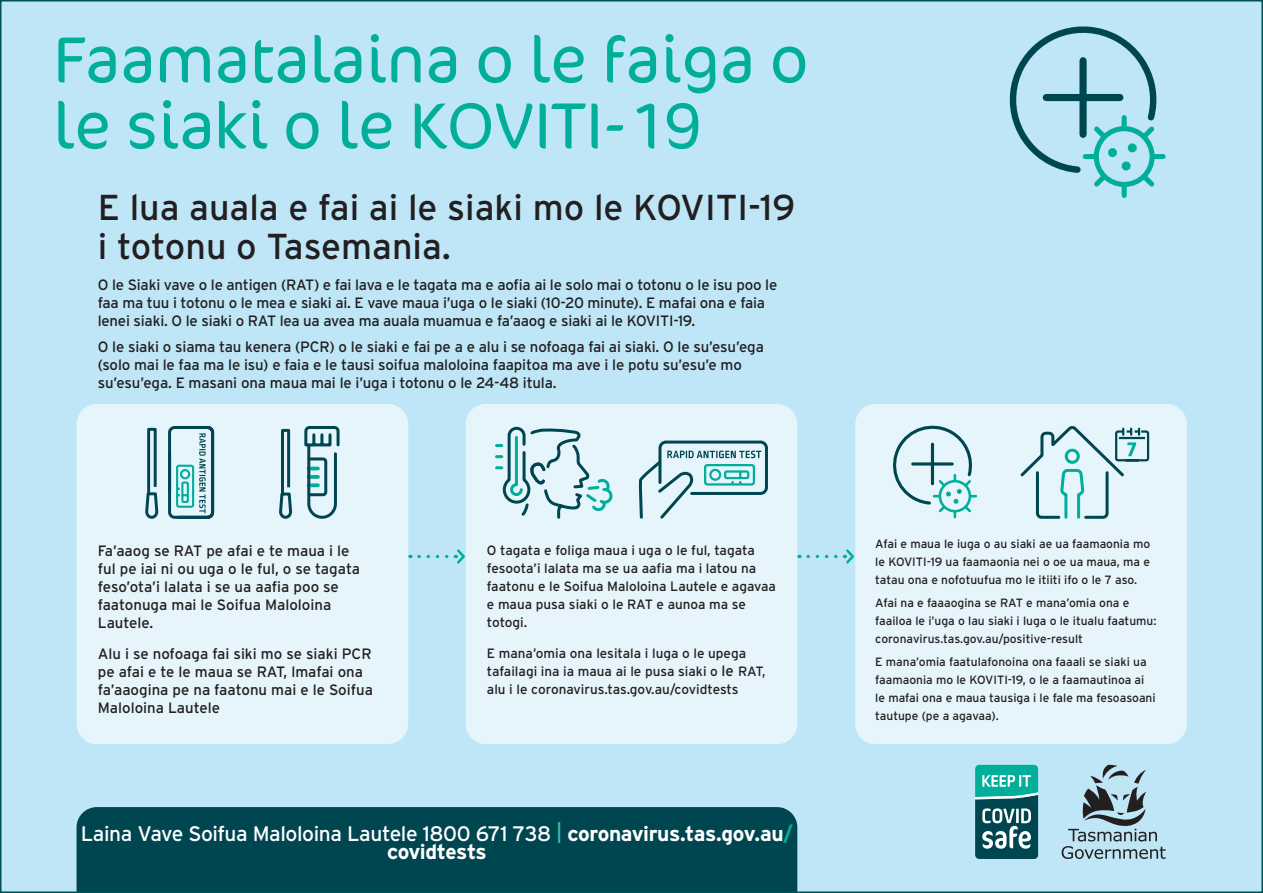
<style>
.page{position:relative;width:1263px;height:893px;background:#fff}
.page>*{position:absolute;margin:0;border:0;box-sizing:border-box;transform-origin:0 0}
.t1{font:300 66px/66px "Cocon Pro";color:#00ae9a}
.t2{font:36px/39px "Interstate";color:#231f20}
.t3{font:21px/18px "Interstate";letter-spacing:-.02em;color:#fff;text-align:center}
.t4{font:15px/18px "Interstate";letter-spacing:-.01em;color:#231f20}
.t5{font:13.5px/18px "Interstate";color:#231f20}
.t6{font:12px/18px "Interstate";color:#231f20}
.s1{font-size:15px}
.s2{color:#3fbfae}
.s3{font-weight:700}
.s4{font-weight:700;color:#00ae9a}
</style>
<div class="page">
<div style="left:0;top:0;width:1261px;height:893px;background:#bee6f7"></div>
<div style="left:466px;top:404px;width:331px;height:340px;background:#e5f5fb;border-radius:20px"></div>
<div style="left:855px;top:404px;width:332px;height:340px;background:#e5f5fb;border-radius:20px"></div>
<svg style="left:1061px;top:764px;width:105px;height:95px"></svg>
<svg style="left:975px;top:765px;width:63px;height:94px;background:#368a8a"></svg>
<div style="left:77px;top:404px;width:331px;height:340px;background:#e5f5fb;border-radius:20px"></div>
<svg style="left:1009px;top:26px;width:157px;height:172px"></svg>
<div style="left:1108px;top:148px;width:9px;height:9px;border:5px solid #00ae9a;border-radius:50%"></div>
<div style="left:1128px;top:143px;width:9px;height:9px;border:5px solid #00ae9a;border-radius:50%"></div>
<div style="left:1121px;top:161px;width:10px;height:10px;border:5px solid #00ae9a;border-radius:50%"></div>
<div style="left:1079px;top:61px;width:7px;height:73px;background:#004650"></div>
<div style="left:1046px;top:94px;width:74px;height:7px;background:#004650"></div>
<div style="left:77px;top:807px;width:720px;height:83px;background:#004650"></div>
<svg style="left:892px;top:425px;width:86px;height:94px"></svg>
<hr style="left:931px;top:444px;width:3px;height:40px;background:#004650">
<svg style="left:913px;top:462px;width:39px;height:4px"></svg>
<svg style="left:1020px;top:426px;width:130px;height:93px"></svg>
<svg style="left:279px;top:428px;width:14px;height:91px"></svg>
<svg style="left:304px;top:426px;width:36px;height:93px"></svg>
<svg style="left:168px;top:426px;width:47px;height:93px"></svg>
<svg style="left:145px;top:427px;width:14px;height:92px"></svg>
<svg style="left:495px;top:426px;width:118px;height:93px"></svg>
<svg style="left:638px;top:440px;width:130px;height:79px"></svg>
<svg style="left:808px;top:549px;width:46px;height:15px"></svg>
<svg style="left:419px;top:547px;width:47px;height:19px"></svg>
<p class="t1" style="left:53px;top:26px;width:757px">Faamatalaina o le faiga o le siaki o le KOVITI-19</p>
<p class="t2" style="left:98px;top:188px;width:699px">E lua auala e fai ai le siaki mo le KOVITI-19 i totonu o Tasemania.</p>
<p class="t4" style="left:98px;top:276px;width:681px">O le Siaki vave o le antigen (RAT) e fai lava e le tagata ma e aofia ai le solo mai o totonu o le isu poo le faa ma tuu i totonu o le mea e siaki ai. E vave maua i’uga o le siaki (10-20 minute). E mafai ona e faia lenei siaki. O le siaki o RAT lea ua avea ma auala muamua e fa’aaog e siaki ai le KOVITI-19.</p>
<p class="t4" style="left:98px;top:338px;width:668px">O le siaki o siama tau kenera (PCR) o le siaki e fai pe a e alu i se nofoaga fai ai siaki. O le su’esu’ega (solo mai le faa ma le isu) e faia e le tausi soifua maloloina faapitoa ma ave i le potu su’esu’e mo su’esu’ega. E masani ona maua mai le i’uga i totonu o le 24-48 itula.</p>
<p class="t4" style="left:98px;top:542px;width:264px">Fa’aaog se RAT pe afai e te maua i le ful pe iai ni ou uga o le ful, o se tagata feso’ota’i lalata i se ua aafia poo se faatonuga mai le Soifua Maloloina<br>Lautele.</p>
<p class="t4" style="left:98px;top:645px;width:277px">Alu i se nofoaga fai siki mo se siaki PCR pe afai e te le maua se RAT, lmafai ona fa’aaogina pe na faatonu mai e le Soifua<br>Maloloina Lautele</p>
<p class="t5" style="left:487px;top:541px;width:291px">O tagata e foliga maua i uga o le ful, tagata fesoota’i lalata ma se ua aafia ma i latou na faatonu e le Soifua Maloloina Lautele e agavaa e maua pusa siaki o le RAT e aunoa ma se totogi.</p>
<p class="t5" style="left:487px;top:644px;width:280px">E mana’omia ona lesitala i luga o le upega tafailagi ina ia maua ai le pusa siaki o <span class="s1">le</span> RAT, alu i le coronavirus.tas.gov.au/covidtests</p>
<h1 class="t3" style="left:81px;top:824px;width:714px">Laina Vave Soifua Maloloina Lautele 1800 671 738 <span class="s2">|</span> <span class="s3">coronavirus.tas.gov.au</span><span class="s4">/ </span><span class="s3">covidtests</span></h1>
<p class="t6" style="left:875px;top:535px;width:276px;text-align:justify">Afai e maua le iuga o au siaki ae ua faamaonia mo le KOVITI-19 ua faamaonia nei o oe ua maua, ma e tatau ona e nofotuufua mo le itiiti ifo o le 7 aso.</p>
<p class="t6" style="left:875px;top:594px;width:283px">Afai na e faaaogina se RAT e mana’omia ona e faailoa le i’uga o lau siaki i luga o le itualu faatumu: coronavirus.tas.gov.au/positive-result</p>
<p class="t6" style="left:875px;top:653px;width:282px">E mana’omia faatulafonoina ona faaali se siaki ua faamaonia mo le KOVITI-19, o le a faamautinoa ai le mafai ona e maua tausiga i le fale ma fesoasoani tautupe (pe a agavaa).</p>
</div>
